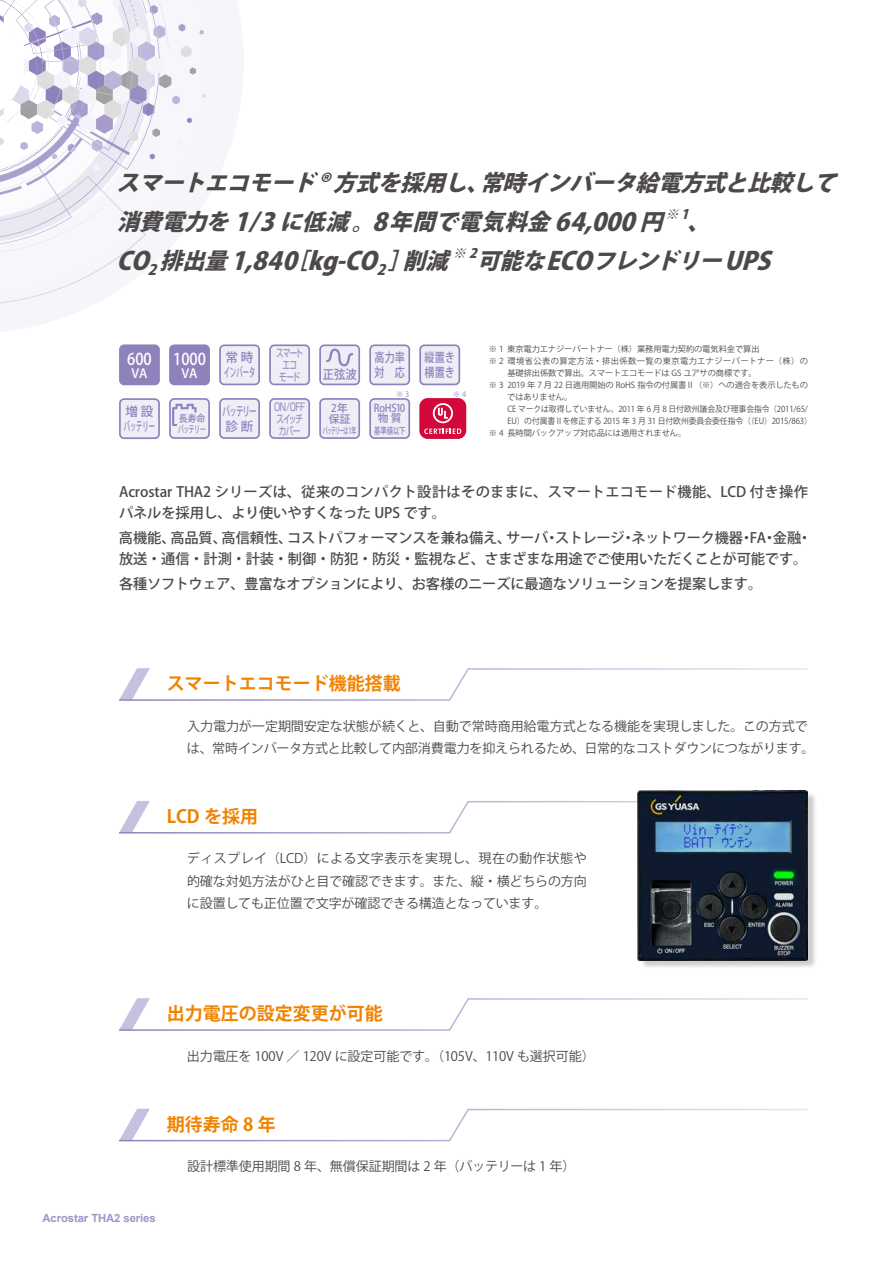
<style>
.page{position:relative;width:893px;height:1263px;background:#fff}
.page>*{position:absolute;margin:0;border:0;box-sizing:border-box;transform-origin:0 0}
.t1{font:italic 800 24.75px "Koz Go Pro";color:#4c4948}
.t2{font:italic 800 22.5px/39px "Koz Go Pro";color:#4c4948}
.t3{font:700 18px "Koz Go Pro";color:#f08300}
.t4{font:500 16.2px "Koz Go Pro";color:#fff;scale:.9 1}
.t5{font:500 14.25px/21px "Koz Go Pro";letter-spacing:-.01em;color:#4c4948}
.t6{font:13.05px/22.5px "Koz Go Pro";letter-spacing:-.01em;color:#4c4948}
.t7{font:italic 800 13.05px "Koz Go Pro";color:#4c4948}
.t8{font:500 12.6px/15px "Koz Go Pro";color:#8f82bc}
.t9{font:500 12.6px/15px "Koz Go Pro";color:#8f82bc;scale:.8 1}
.t10{font:500 12.6px/15px "Koz Go Pro";color:#8f82bc;scale:.6 1}
.t11{font:500 12.6px "Koz Go Pro";color:#fff}
.t12{font:500 12.6px "Koz Go Pro";color:#8f82bc;scale:.9 1}
.t13{font:700 11.25px "Arial";letter-spacing:-.005em;color:#9f94c6}
.t14{font:10.8px/12px "Shin Go Pro";letter-spacing:-.085em;color:#8f82bc;scale:.7 1}
.t15{font:500 10.8px/10.5px "Koz Go Pro";letter-spacing:-.04em;color:#8f82bc;text-align:center;scale:.9 1}
.t16{font:500 10.8px/11.4px "Koz Go Pro";letter-spacing:-.04em;color:#8f82bc}
.t17{font:500 9.75px/10.9px "Koz Go Pro";letter-spacing:-.025em;color:#8f82bc;scale:.9 1}
.t18{font:500 9px "Koz Go Pro";letter-spacing:-.075em;color:#8f82bc;scale:.55 1}
.t19{font:500 9px "Koz Go Pro";letter-spacing:-.075em;color:#8f82bc;scale:.7 1}
.t20{font:8.25px "Koz Go Pro";letter-spacing:-.01em;color:#4c4948}
.t21{font:8.25px "Koz Go Pro";letter-spacing:-.01em;color:#4c4948;scale:.95 1}
.t22{font:8.25px "Koz Go Pro";letter-spacing:.05em;color:#4c4948}
.t23{font:7.5px "Koz Go Pro";color:#8f82bc}
.s1{font-size:24.75px}
.s2{font-size:22.5px}
</style>
<div class="page">
<svg style="left:0;top:0;width:206px;height:304px"></svg>
<svg style="left:119px;top:668px;width:689px;height:33px"></svg>
<svg style="left:119px;top:800px;width:519px;height:34px"></svg>
<svg style="left:119px;top:998px;width:689px;height:33px"></svg>
<svg style="left:119px;top:1108px;width:689px;height:34px"></svg>
<div style="left:169px;top:344px;width:41px;height:41px;background:#8f82bc;border-radius:5px"></div>
<div style="left:270px;top:345px;width:39px;height:39px;background:#efedf6;border-radius:4px"></div>
<div style="left:269px;top:344px;width:41px;height:41px;border:2px solid #8f82bc;border-radius:4px"></div>
<div style="left:320px;top:345px;width:39px;height:39px;background:#efedf6;border-radius:4px"></div>
<div style="left:319px;top:344px;width:41px;height:41px;border:2px solid #8f82bc;border-radius:4px"></div>
<svg style="left:326px;top:348px;width:27px;height:18px"></svg>
<div style="left:370px;top:345px;width:39px;height:39px;background:#efedf6;border-radius:4px"></div>
<div style="left:369px;top:344px;width:41px;height:41px;border:2px solid #8f82bc;border-radius:4px"></div>
<div style="left:220px;top:345px;width:39px;height:39px;background:#efedf6;border-radius:4px"></div>
<div style="left:219px;top:344px;width:41px;height:41px;border:2px solid #8f82bc;border-radius:4px"></div>
<div style="left:420px;top:345px;width:39px;height:39px;background:#efedf6;border-radius:4px"></div>
<div style="left:419px;top:344px;width:41px;height:41px;border:2px solid #8f82bc;border-radius:4px"></div>
<div style="left:220px;top:399px;width:39px;height:39px;background:#efedf6;border-radius:4px"></div>
<div style="left:219px;top:398px;width:41px;height:41px;border:2px solid #8f82bc;border-radius:4px"></div>
<div style="left:170px;top:399px;width:39px;height:39px;background:#efedf6;border-radius:4px"></div>
<div style="left:169px;top:398px;width:41px;height:41px;border:2px solid #8f82bc;border-radius:4px"></div>
<svg style="left:172px;top:404px;width:25px;height:22px"></svg>
<div style="left:270px;top:399px;width:39px;height:39px;background:#efedf6;border-radius:4px"></div>
<div style="left:269px;top:398px;width:41px;height:41px;border:2px solid #8f82bc;border-radius:4px"></div>
<div style="left:370px;top:399px;width:39px;height:39px;background:#efedf6;border-radius:4px"></div>
<div style="left:369px;top:398px;width:41px;height:41px;border:2px solid #8f82bc;border-radius:4px"></div>
<div style="left:320px;top:399px;width:39px;height:39px;background:#efedf6;border-radius:4px"></div>
<div style="left:319px;top:398px;width:41px;height:41px;border:2px solid #8f82bc;border-radius:4px"></div>
<div style="left:419px;top:398px;width:47px;height:41px;background:#d2083b;border-radius:8px"></div>
<svg style="left:424px;top:429px;width:37px;height:5px"></svg>
<svg style="left:433px;top:403px;width:20px;height:20px"></svg>
<div style="left:119px;top:344px;width:41px;height:41px;background:#8f82bc;border-radius:5px"></div>
<div style="left:120px;top:399px;width:39px;height:39px;background:#efedf6;border-radius:4px"></div>
<div style="left:119px;top:398px;width:41px;height:41px;border:2px solid #8f82bc;border-radius:4px"></div>
<div style="left:640px;top:792px;width:177px;height:178px;background:#000;opacity:.2"></div>
<img style="left:638px;top:790px;width:170px;height:170px">
<h2 class="t2" style="left:117px;top:165px;width:730px">スマートエコモード<span class="s1">®</span> 方式を採用し、常時インバータ給電方式と比較して消費電力を <span class="s1">1/3</span> に低減。<span class="s1">8</span>年間で電気料金 <span class="s1">64,000</span> 円</h2>
<p class="t7" style="left:666px;top:206px;width:30px">※1</p>
<h2 class="t2" style="left:687px;top:204px;width:33px">、</h2>
<h1 class="t1" style="left:116px;top:245px;width:341px">CO<sub>2</sub> <span class="s2">排出量</span> 1,840<span class="s2">［</span>kg-CO<sub>2</sub> <span class="s2">］削減</span></h1>
<p class="t7" style="left:453px;top:245px;width:30px">※2</p>
<h2 class="t2" style="left:477px;top:243px;width:304px">可能な<span class="s1">ECO</span>フレンドリー<span class="s1">UPS</span></h2>
<p class="t4" style="left:127px;top:348px;width:29px">600</p>
<p class="t11" style="left:131px;top:365px;width:18px">VA</p>
<p class="t8" style="left:124px;top:404px;width:33px">増 設バッテリー</p>
<p class="t14" style="left:276px;top:346px;width:40px">スマートエコ<br>モード</p>
<p class="t9" style="left:375px;top:351px;width:39px">高力率対　応</p>
<p class="t8" style="left:224px;top:351px;width:33px">常 時インバータ</p>
<p class="t9" style="left:425px;top:351px;width:39px">縦置き横置き</p>
<p class="t10" style="left:222px;top:404px;width:59px">バッテリー診 断</p>
<p class="t4" style="left:173px;top:348px;width:38px">1000</p>
<p class="t11" style="left:182px;top:365px;width:18px">VA</p>
<p class="t12" style="left:323px;top:366px;width:39px">正弦波</p>
<p class="t23" style="left:396px;top:389px;width:15px">※3</p>
<p class="t23" style="left:453px;top:389px;width:15px">※4</p>
<p class="t17" style="left:178px;top:413px;width:32px">長寿命バッテリー</p>
<p class="t14" style="left:274px;top:399px;width:46px">ON/OFFスイッチカバー</p>
<p class="t15" style="left:374px;top:403px;width:37px">RoHS10物 質</p>
<p class="t16" style="left:329px;top:402px;width:23px">2年保証</p>
<p class="t18" style="left:323px;top:425px;width:63px">バッテリーは 1 年</p>
<p class="t19" style="left:374px;top:425px;width:46px">基準値以下</p>
<p class="t20" style="left:489px;top:344px;width:272px">※ 1 東京電力エナジーパートナー（株）業務用電力契約の電気料金で算出</p>
<p class="t22" style="left:489px;top:356px;width:321px">※ 2 環境省公表の算定方法・排出係数一覧の東京電力エナジーパートナー（株）の</p>
<p class="t20" style="left:507px;top:368px;width:251px">基礎排出係数で算出。スマートエコモードは GS ユアサの商標です。</p>
<p class="t20" style="left:489px;top:380px;width:321px">※ 3 2019 年 7 月 22 日適用開始の RoHS 指令の付属書Ⅱ（※）への適合を表示したもの</p>
<p class="t20" style="left:507px;top:392px;width:66px">ではありません。</p>
<p class="t21" style="left:507px;top:404px;width:318px">CE マークは取得していません。2011 年 6 月 8 日付欧州議会及び理事会指令（2011/65/</p>
<p class="t21" style="left:507px;top:416px;width:322px">EU）の付属書Ⅱを修正する 2015 年 3 月 31 日付欧州委員会委任指令（（EU）2015/863）</p>
<p class="t20" style="left:489px;top:428px;width:199px">※ 4 長時間バックアップ対応品には適用されません。</p>
<p class="t5" style="left:119px;top:482px;width:690px">Acrostar THA2 シリーズは、従来のコンパクト設計はそのままに、スマートエコモード機能、LCD 付き操作パネルを採用し、より使いやすくなった UPS です。</p>
<p class="t5" style="left:119px;top:528px;width:694px">高機能、高品質、高信頼性、コストパフォーマンスを兼ね備え、サーバ・ストレージ・ネットワーク機器・FA・金融・放送・通信・計測・計装・制御・防犯・防災・監視など、さまざまな用途でご使用いただくことが可能です。</p>
<p class="t5" style="left:119px;top:574px;width:645px">各種ソフトウェア、豊富なオプションにより、お客様のニーズに最適なソリューションを提案します。</p>
<h3 class="t3" style="left:167px;top:672px;width:235px">スマートエコモード機能搭載</h3>
<p class="t6" style="left:187px;top:715px;width:629px">入力電力が一定期間安定な状態が続くと、自動で常時商用給電方式となる機能を実現しました。この方式では、常時インバータ方式と比較して内部消費電力を抑えられるため、日常的なコストダウンにつながります。</p>
<h3 class="t3" style="left:167px;top:804px;width:93px">LCD を採用</h3>
<p class="t6" style="left:187px;top:848px;width:401px;text-align:justify">ディスプレイ（LCD）による文字表示を実現し、現在の動作状態や的確な対処方法がひと目で確認できます。また、縦・横どちらの方向に設置しても正位置で文字が確認できる構造となっています。</p>
<h3 class="t3" style="left:167px;top:1002px;width:217px">出力電圧の設定変更が可能</h3>
<p class="t6" style="left:187px;top:1045px;width:409px">出力電圧を 100V ／ 120V に設定可能です。（105V、110V も選択可能）</p>
<h3 class="t3" style="left:167px;top:1112px;width:111px">期待寿命 8 年</h3>
<p class="t13" style="left:43px;top:1210px;width:115px">Acrostar THA2 series</p>
<p class="t6" style="left:187px;top:1155px;width:390px">設計標準使用期間 8 年、無償保証期間は 2 年（バッテリーは 1 年）</p>
</div>
